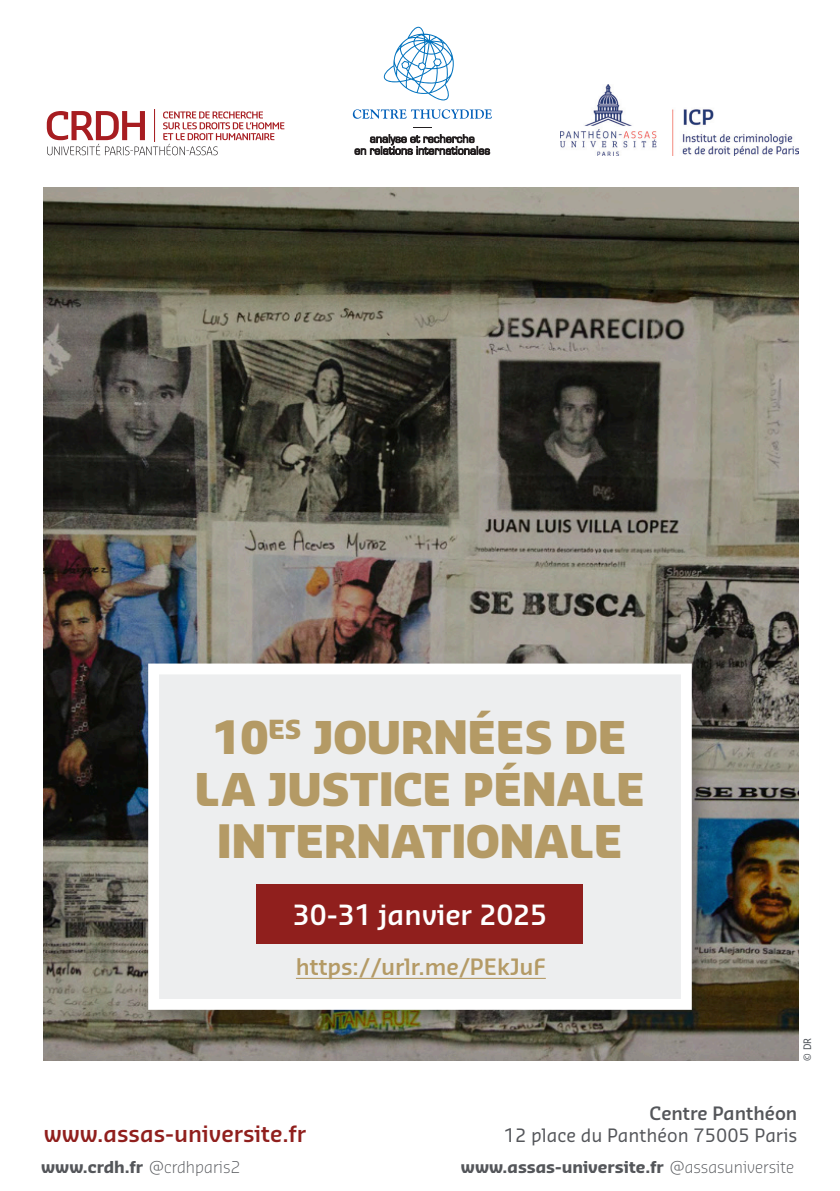
<style>
.page{position:relative;width:840px;height:1191px;background:#fff}
.page>*{position:absolute;margin:0;border:0;box-sizing:border-box;transform-origin:0 0}
.t1{font:900 44px/52px "Sansa Pro";color:#b49a65;text-align:center}
.t2{font:600 27.2px "Sansa Pro";color:#fff}
.BLOC_ADRESSE{font:600 22px "Sansa Pro";color:#901f1d}
.BLOC_ADRESSE-2{font:600 22px "Sansa Pro";color:#b49a65}
.animation___participation{font:18px "Sansa Pro";color:#54565a}
.animation___participation-2{font:600 18px "Sansa Pro";color:#54565a}
.Horaires{font:700 16px "Sansa Pro";color:#54565a}
.animation___participation-3{font:10px "Sansa Con Pro";color:#4b5056}
.s1{font-weight:300}
</style>
<div class="page">
<img style="left:560px;top:84px;width:238px;height:71px">
<img style="left:44px;top:187px;width:754px;height:873px">
<div style="left:138px;top:653px;width:577px;height:381px;background:#231f20;opacity:.35"></div>
<svg style="left:143px;top:658px;width:553px;height:357px;background:#e7e7e8"></svg>
<div style="left:256px;top:884px;width:327px;height:59px;background:#901f1d"></div>
<hr style="left:154px;top:109px;width:1px;height:33px;background:#a71d21">
<svg style="left:47px;top:111px;width:237px;height:44px"></svg>
<svg style="left:413px;top:127px;width:18px;height:1px"></svg>
<svg style="left:383px;top:26px;width:70px;height:74px"></svg>
<svg style="left:352px;top:109px;width:139px;height:10px"></svg>
<svg style="left:354px;top:134px;width:135px;height:21px"></svg>
<hr style="left:296px;top:977px;width:249px;height:2px;background:#b49a65">
<p class="t1" style="left:195px;top:711px;width:451px">10<sup>ES</sup> JOURNÉES DE<br>LA JUSTICE PÉNALE<br>INTERNATIONALE</p>
<p class="t2" style="left:292px;top:896px;width:256px">30-31 janvier 2025</p>
<p class="BLOC_ADRESSE-2" style="left:296px;top:951px;width:251px">https://urlr.me/PEkJuF</p>
<p class="animation___participation-3" style="left:800px;top:1060px;width:24px;rotate:-90deg">© DR</p>
<p class="animation___participation-2" style="left:649px;top:1100px;width:149px">Centre Panthéon</p>
<p class="BLOC_ADRESSE" style="left:44px;top:1118px;width:263px">www.assas-universite.fr</p>
<p class="animation___participation" style="left:503px;top:1122px;width:295px">12 place du Panthéon 75005 Paris</p>
<p class="Horaires" style="left:41px;top:1156px;width:201px">www.crdh.fr <span class="s1">@crdhparis2</span></p>
<p class="Horaires" style="left:460px;top:1156px;width:334px">www.assas-universite.fr <span class="s1">@assasuniversite</span></p>
</div>
